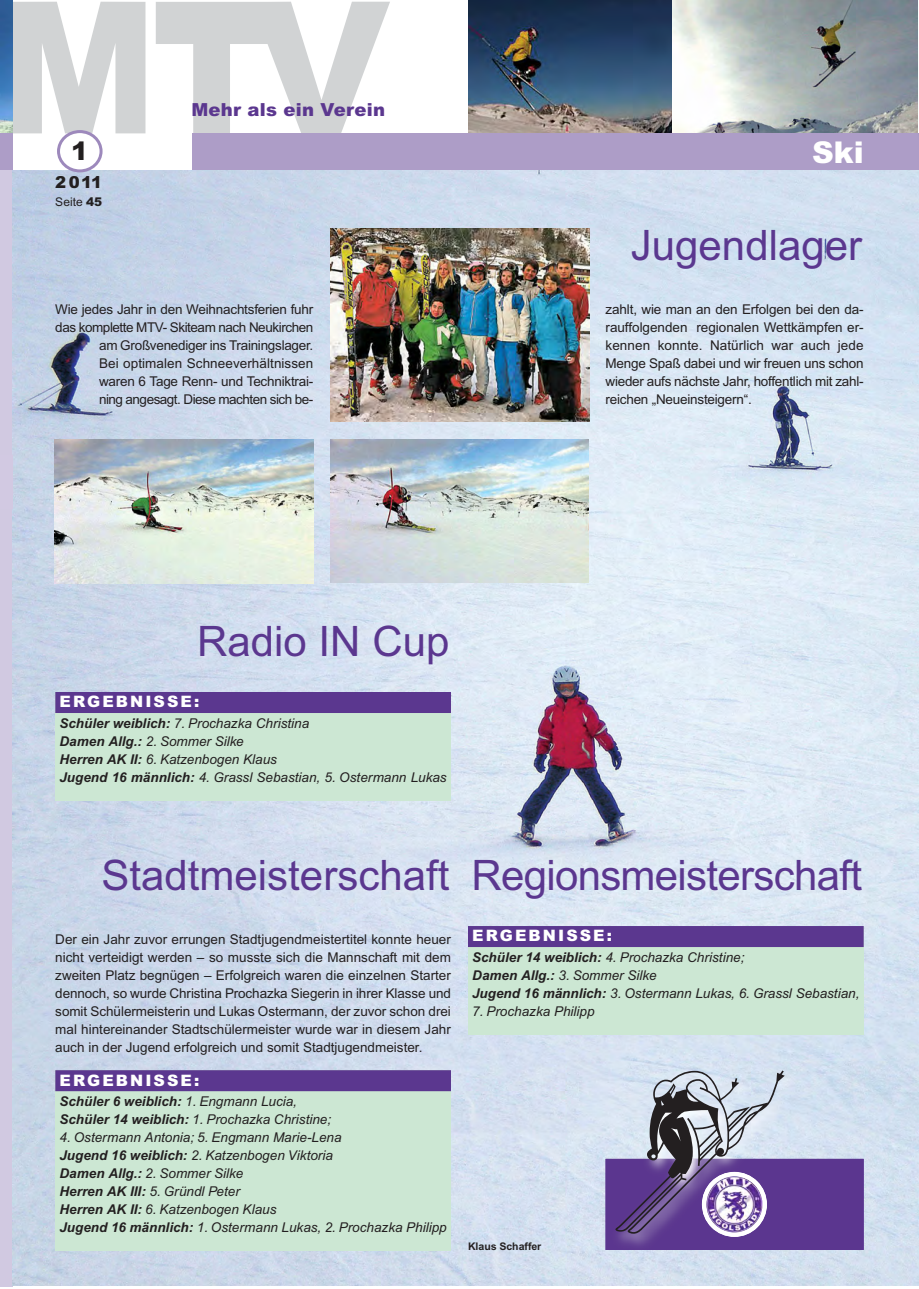
<style>
.page{position:relative;width:919px;height:1289px;background:#fff}
.page>*{position:absolute;margin:0;border:0;box-sizing:border-box;transform-origin:0 0}
.t1{font:163.5px "Df Energetics Plain";color:#231f20}
.t2{font:42px "Arial";color:#5b378f}
.t3{font:900 30px "Arial";color:#fff}
.t4{font:900 25.5px "Arial";color:#231f20}
.t5{font:900 18px "Arial";letter-spacing:.015em;color:#5b378f}
.t6{font:900 16.5px "Arial";color:#231f20}
.t7{font:900 15.75px "Arial";letter-spacing:.135em;color:#fff}
.t8{font:13.5px/18px "Arial";letter-spacing:-.015em;color:#231f20;text-align:justify}
.t9{font:italic 13.5px/18px "Arial";color:#231f20}
.t10{font:12px "Arial";letter-spacing:.005em;color:#231f20}
.t11{font:700 10.5px "Arial";color:#231f20}
.s1{font-weight:900}
.s2{font-weight:700}
</style>
<div class="page">
<div style="left:0;top:170px;width:13px;height:1116px;background:#d1c9e1"></div>
<img style="left:13px;top:170px;width:905px;height:1115px">
<img style="left:671px;top:0;width:246px;height:134px">
<img style="left:468px;top:0;width:203px;height:134px">
<svg style="left:156px;top:2px;width:234px;height:131px"></svg>
<div style="left:193px;top:134px;width:725px;height:36px;background:#ad9dc7"></div>
<svg style="left:13px;top:2px;width:132px;height:170px"></svg>
<img style="left:0;top:0;width:13px;height:134px">
<div style="left:0;top:134px;width:13px;height:36px;background:#ad9dc7"></div>
<div style="left:55px;top:1070px;width:396px;height:180px;background:#cce7d3"></div>
<div style="left:55px;top:1070px;width:396px;height:21px;background:#5b378f"></div>
<div style="left:468px;top:926px;width:395px;height:108px;background:#cce7d3"></div>
<div style="left:468px;top:926px;width:395px;height:21px;background:#5b378f"></div>
<div style="left:55px;top:692px;width:396px;height:108px;background:#cce7d3"></div>
<div style="left:55px;top:692px;width:396px;height:21px;background:#5b378f"></div>
<img style="left:54px;top:439px;width:259px;height:145px">
<img style="left:330px;top:228px;width:259px;height:194px">
<img style="left:330px;top:440px;width:258px;height:143px">
<img style="left:567px;top:1061px;width:351px;height:225px">
<img style="left:605px;top:1158px;width:258px;height:91px">
<img style="left:701px;top:1171px;width:65px;height:65px">
<img style="left:706px;top:1176px;width:56px;height:56px">
<p class="t5" style="left:191px;top:102px;width:195px">Mehr als ein Verein</p>
<p class="t4" style="left:71px;top:141px;width:19px">1</p>
<p class="t3" style="left:811px;top:140px;width:53px">Ski</p>
<p class="t6" style="left:55px;top:175px;width:48px">2011</p>
<p class="t10" style="left:55px;top:197px;width:48px">Seite <span class="s1">45</span></p>
<p class="t2" style="left:630px;top:230px;width:233px">Jugendlager</p>
<p class="t8" style="left:55px;top:301px;width:259px;text-align:right">Wie jedes Jahr in den Weihnachtsferien fuhr das komplette MTV- Skiteam nach Neukirchen am Großvenediger ins Trainingslager.<br>Bei optimalen Schneeverhältnissen<br>waren 6 Tage Renn- und Techniktrai-<br>ning angesagt. Diese machten sich be-</p>
<p class="t8" style="left:605px;top:301px;width:259px">zahlt, wie man an den Erfolgen bei den da&shy;rauffolgenden regionalen Wettkämpfen er&shy;kennen konnte. Natürlich war auch jede Menge Spaß dabei und wir freuen uns schon wieder aufs nächste Jahr, hoffentlich mit zahl&shy;reichen „Neueinsteigern“.</p>
<p class="t2" style="left:197px;top:626px;width:254px">Radio IN Cup</p>
<p class="t7" style="left:60px;top:695px;width:141px">ERGEBNISSE:</p>
<p class="t9" style="left:60px;top:715px;width:388px"><span class="s2">Schüler weiblich:</span> 7. Prochazka Christina<br><span class="s2">Damen Allg.:</span> 2. Sommer Silke<br><span class="s2">Herren AK II:</span> 6. Katzenbogen Klaus<br><span class="s2">Jugend 16 männlich:</span> 4. Grassl Sebastian, 5. Ostermann Lukas</p>
<p class="t2" style="left:101px;top:860px;width:349px">Stadtmeisterschaft</p>
<p class="t8" style="left:55px;top:931px;width:397px">Der ein Jahr zuvor errungen Stadtjugendmeistertitel konnte heuer nicht verteidigt werden – so musste sich die Mannschaft mit dem zweiten Platz begnügen – Erfolgreich waren die einzelnen Starter dennoch, so wurde Christina Prochazka Siegerin in ihrer Klasse und somit Schülermeisterin und Lukas Ostermann, der zuvor schon drei mal hintereinander Stadtschülermeister wurde war in diesem Jahr auch in der Jugend erfolgreich und somit Stadtjugendmeister.</p>
<p class="t7" style="left:60px;top:1073px;width:141px">ERGEBNISSE:</p>
<p class="t9" style="left:60px;top:1093px;width:273px"><span class="s2">Schüler 6 weiblich:</span> 1. Engmann Lucia,<br><span class="s2">Schüler 14 weiblich:</span> 1. Prochazka Christine;</p>
<p class="t9" style="left:60px;top:1129px;width:388px">4. Ostermann Antonia; 5. Engmann Marie-Lena<br><span class="s2">Jugend 16 weiblich:</span> 2. Katzenbogen Viktoria<br><span class="s2">Damen Allg.:</span> 2. Sommer Silke<br><span class="s2">Herren AK III:</span> 5. Gründl Peter<br><span class="s2">Herren AK II:</span> 6. Katzenbogen Klaus<br><span class="s2">Jugend 16 männlich:</span> 1. Ostermann Lukas, 2. Prochazka Philipp</p>
<p class="t2" style="left:471px;top:860px;width:392px">Regionsmeisterschaft</p>
<p class="t7" style="left:472px;top:929px;width:141px">ERGEBNISSE:</p>
<p class="t9" style="left:472px;top:949px;width:389px"><span class="s2">Schüler 14 weiblich:</span> 4. Prochazka Christine;<br><span class="s2">Damen Allg.:</span> 3. Sommer Silke<br><span class="s2">Jugend 16 männlich:</span> 3. Ostermann Lukas, 6. Grassl Sebastian,</p>
<p class="t9" style="left:472px;top:1003px;width:124px">7. Prochazka Philipp</p>
<p class="t11" style="left:468px;top:1242px;width:75px">Klaus Schaffer</p>
<p class="t1" style="left:605px;top:1067px;width:190px">ç</p>
</div>
